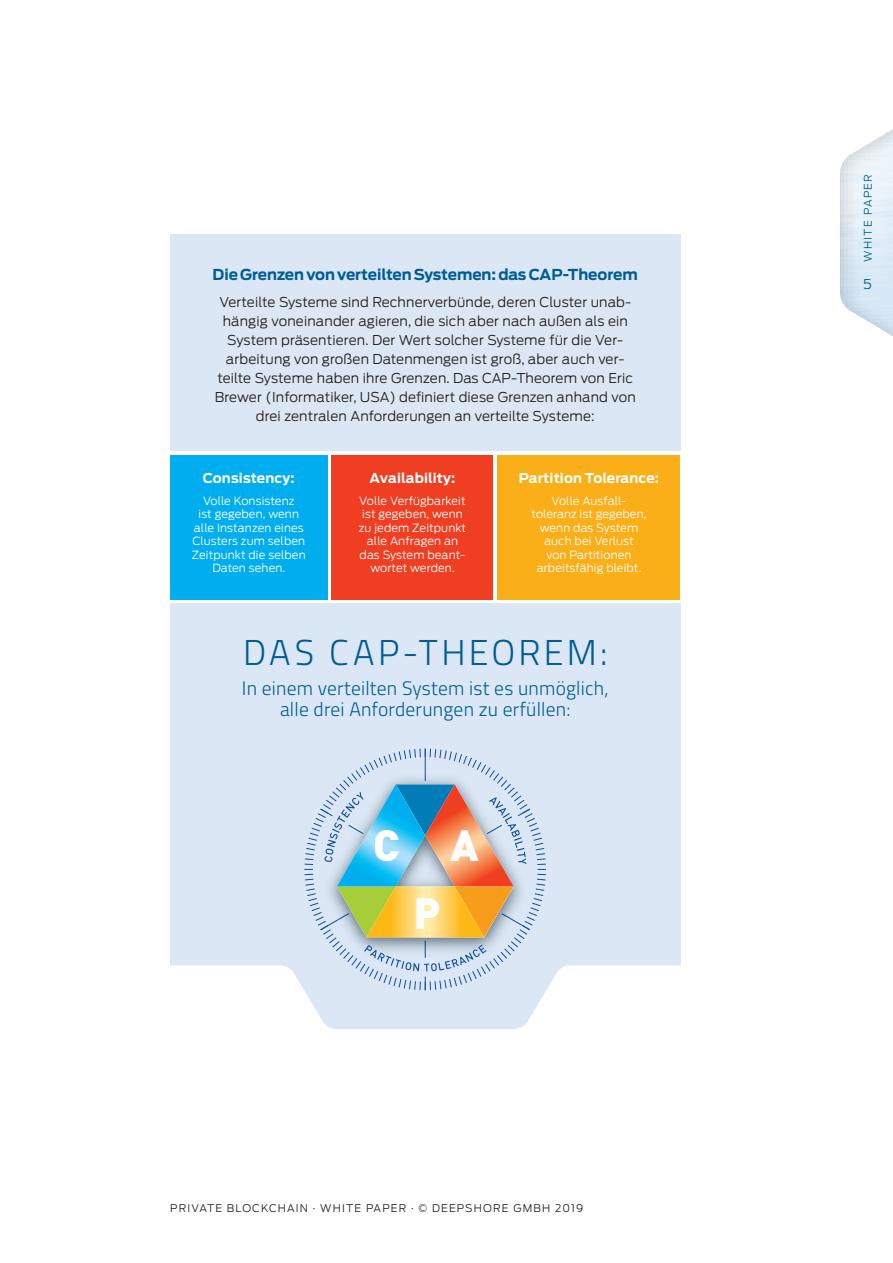
<style>
.page{position:relative;width:893px;height:1263px;background:#fff}
.page>*{position:absolute;margin:0;border:0;box-sizing:border-box;transform-origin:0 0}
.t1{font:900 43.2px/68.1px "DIN Pro";color:#fff;text-align:center}
.t2{font:300 36px "Titillium";letter-spacing:.09em;color:#005d95}
.t3{font:300 19.5px/21.5px "Titillium";letter-spacing:.01em;color:#005d95;text-align:center}
.t4{font:700 15px "Antenna";letter-spacing:-.005em;color:#005d95}
.t5{font:300 13.5px/18.9px "Antenna";letter-spacing:.01em;color:#231f20;text-align:center}
.t6{font:700 13.5px "Antenna";letter-spacing:.01em;color:#fff}
.t7{font:300 13.5px "Antenna";color:#005d95}
.t8{font:300 11.25px/13.5px "Antenna";letter-spacing:.01em;color:#fff;text-align:center}
.t9{font:300 10.5px "Antenna";letter-spacing:.11em;color:#231f20}
.t10{font:300 10.5px "Antenna";letter-spacing:.105em;color:#005d95}
</style>
<div class="page">
<svg style="left:840px;top:129px;width:53px;height:207px"></svg>
<svg style="left:170px;top:944px;width:510px;height:85px"></svg>
<div style="left:170px;top:604px;width:510px;height:340px;background:#dbe7f5"></div>
<div style="left:170px;top:234px;width:510px;height:217px;background:#dbe7f5"></div>
<div style="left:170px;top:455px;width:157px;height:145px;background:#00aeef"></div>
<div style="left:332px;top:455px;width:161px;height:145px;background:#ef3e22"></div>
<div style="left:497px;top:455px;width:183px;height:145px;background:#faaf18"></div>
<svg style="left:304px;top:748px;width:242px;height:242px"></svg>
<p class="t4" style="left:213px;top:265px;width:427px">Die Grenzen von verteilten Systemen: das CAP-Theorem</p>
<p class="t5" style="left:215px;top:293px;width:422px">Verteilte Systeme sind Rechnerverbünde, deren Cluster unab&shy;hängig voneinander agieren, die sich aber nach außen als ein System präsentieren. Der Wert solcher Systeme für die Ver&shy;arbeitung von großen Datenmengen ist groß, aber auch ver&shy;teilte Systeme haben ihre Grenzen. Das CAP-Theorem von Eric Brewer (Informatiker, USA) definiert diese Grenzen anhand von drei zentralen Anforderungen an verteilte Systeme:</p>
<p class="t6" style="left:203px;top:470px;width:94px">Consistency:</p>
<p class="t8" style="left:192px;top:494px;width:115px">Volle Konsistenz<br>ist gegeben, wenn alle Instanzen eines<br>Clusters zum selben<br>Zeitpunkt die selben<br>Daten sehen.</p>
<p class="t6" style="left:370px;top:470px;width:87px">Availability:</p>
<p class="t8" style="left:359px;top:494px;width:109px">Volle Verfügbarkeit ist gegeben, wenn zu jedem Zeitpunkt alle Anfragen an das System beant&shy;wortet werden.</p>
<p class="t6" style="left:519px;top:470px;width:142px">Partition Tolerance:</p>
<p class="t8" style="left:532px;top:494px;width:116px">Volle Ausfall&shy;toleranz ist gegeben, wenn das System auch bei Verlust<br>von Partitionen arbeitsfähig bleibt.</p>
<h2 class="t2" style="left:243px;top:626px;width:366px">DAS CAP-THEOREM:</h2>
<h3 class="t3" style="left:242px;top:676px;width:368px">In einem verteilten System ist es unmöglich, alle drei Anforderungen zu erfüllen:</h3>
<h1 class="t1" style="left:373px;top:809px;width:107px">C A<br>P</h1>
<p class="t9" style="left:170px;top:1202px;width:415px">PRIVATE BLOCKCHAIN · WHITE PAPER · © DEEPSHORE GMBH 2019</p>
<p class="t10" style="left:862px;top:261px;width:89px;rotate:-90deg">WHITE PAPER</p>
<p class="t7" style="left:863px;top:276px;width:10px">5</p>
</div>
